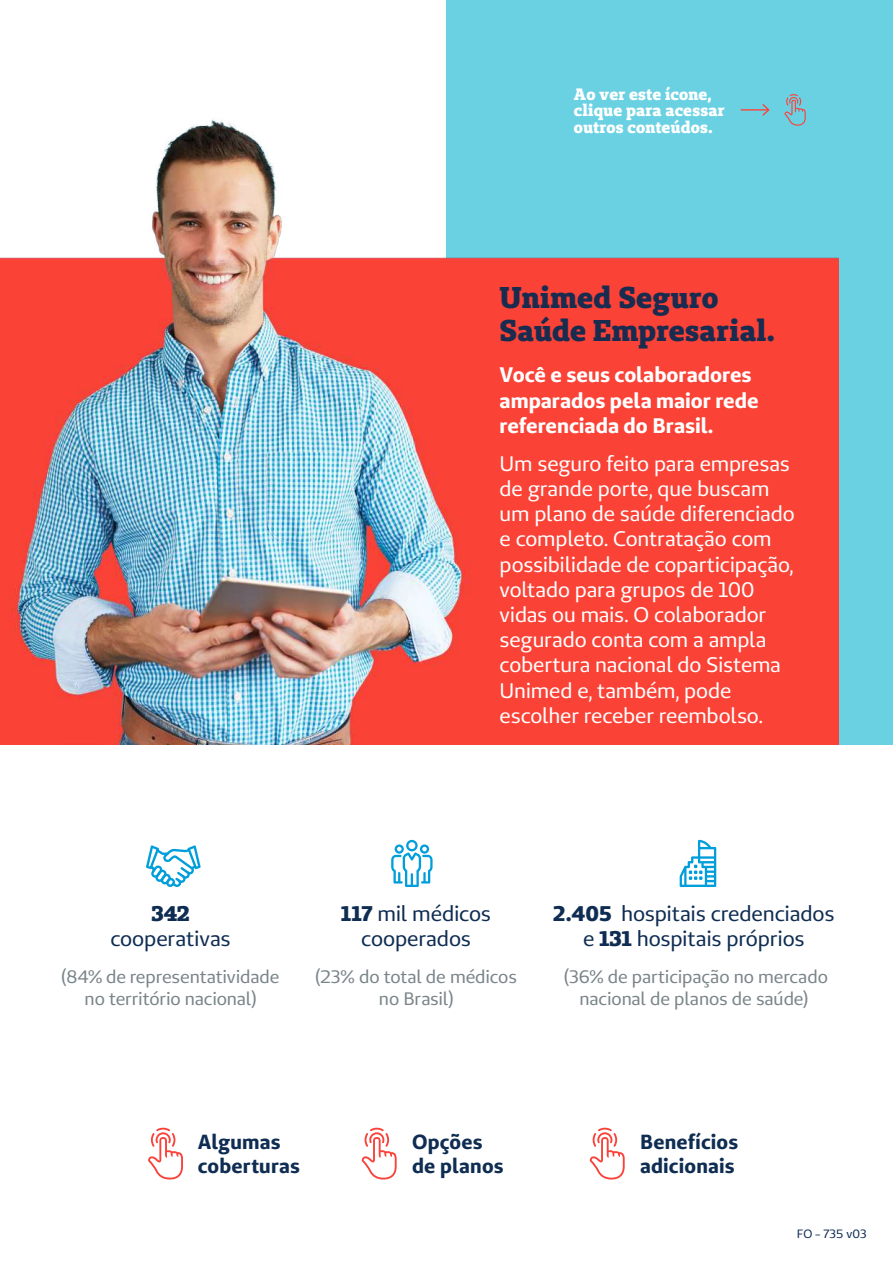
<style>
.page{position:relative;width:893px;height:1263px;background:#fff}
.page>*{position:absolute;margin:0;border:0;box-sizing:border-box;transform-origin:0 0}
.t1{font:800 30px/33px "Unimed Slab";letter-spacing:.005em;color:#192c50}
.t2{font:21.3px/25.5px "Unimed Sans";letter-spacing:-.01em;color:#0f2d52;text-align:center}
.t3{font:800 21.3px "Unimed Slab";color:#0f2d52}
.t4{font:21px/25.2px "Unimed Sans";letter-spacing:-.005em;color:#fff}
.t5{font:700 21px/25.2px "Unimed Sans";color:#fff}
.t6{font:700 20.4px/24.5px "Unimed Sans";letter-spacing:.01em;color:#0f2d52}
.t7{font:18px/21.6px "Unimed Sans";letter-spacing:-.005em;color:#7a8589;text-align:center}
.t8{font:800 16.5px/16.5px "Unimed Slab";letter-spacing:.01em;color:#fff}
.t9{font:12px "Unimed Sans";letter-spacing:.005em;color:#0f2c52}
.s1{font-weight:800}
.s2{font-family:"Unimed Slab";font-weight:800}
</style>
<div class="page">
<div style="left:446px;top:0;width:447px;height:744px;background:#6ad1e3"></div>
<img style="left:0;top:109px;width:839px;height:635px">
<svg style="left:146px;top:845px;width:55px;height:42px"></svg>
<svg style="left:391px;top:840px;width:42px;height:47px"></svg>
<svg style="left:680px;top:840px;width:36px;height:47px"></svg>
<svg style="left:784px;top:94px;width:22px;height:32px"></svg>
<hr style="left:741px;top:109px;width:28px;height:2px;background:#ff4033">
<svg style="left:761px;top:104px;width:10px;height:13px"></svg>
<svg style="left:148px;top:1127px;width:35px;height:52px"></svg>
<svg style="left:362px;top:1127px;width:35px;height:52px"></svg>
<svg style="left:590px;top:1127px;width:35px;height:52px"></svg>
<p class="t8" style="left:574px;top:85px;width:153px">Ao ver este ícone, clique para acessar outros conteúdos.</p>
<h1 class="t1" style="left:500px;top:280px;width:276px">Unimed Seguro<br>Saúde Empresarial.</h1>
<p class="t5" style="left:500px;top:362px;width:260px">Você e seus colaboradores amparados pela maior rede referenciada do Brasil.</p>
<p class="t4" style="left:500px;top:450px;width:296px">Um seguro feito para empresas de grande porte, que buscam um plano de saúde diferenciado e completo. Contratação com possibilidade de coparticipação, voltado para grupos de 100 vidas ou mais. O colaborador segurado conta com a ampla cobertura nacional do Sistema<br>Unimed e, também, pode escolher receber reembolso.</p>
<p class="t3" style="left:151px;top:899px;width:40px">342</p>
<p class="t2" style="left:110px;top:926px;width:122px">cooperativas</p>
<p class="t7" style="left:62px;top:966px;width:219px">(84% de representatividade no território nacional)</p>
<p class="t2" style="left:341px;top:900px;width:151px"><span class="s1">117</span> mil médicos cooperados</p>
<p class="t7" style="left:315px;top:966px;width:203px">(23% do total de médicos no Brasil)</p>
<p class="t2" style="left:553px;top:900px;width:283px"><span class="s1">2.405</span> hospitais credenciados e <span class="s2">131</span> hospitais próprios</p>
<p class="t7" style="left:564px;top:966px;width:265px">(36% de participação no mercado nacional de planos de saúde)</p>
<p class="t6" style="left:198px;top:1129px;width:104px">Algumas coberturas</p>
<p class="t6" style="left:412px;top:1129px;width:93px">Opções de planos</p>
<p class="t6" style="left:640px;top:1129px;width:99px">Benefícios adicionais</p>
<p class="t9" style="left:797px;top:1226px;width:71px">FO - 735 v03</p>
</div>
